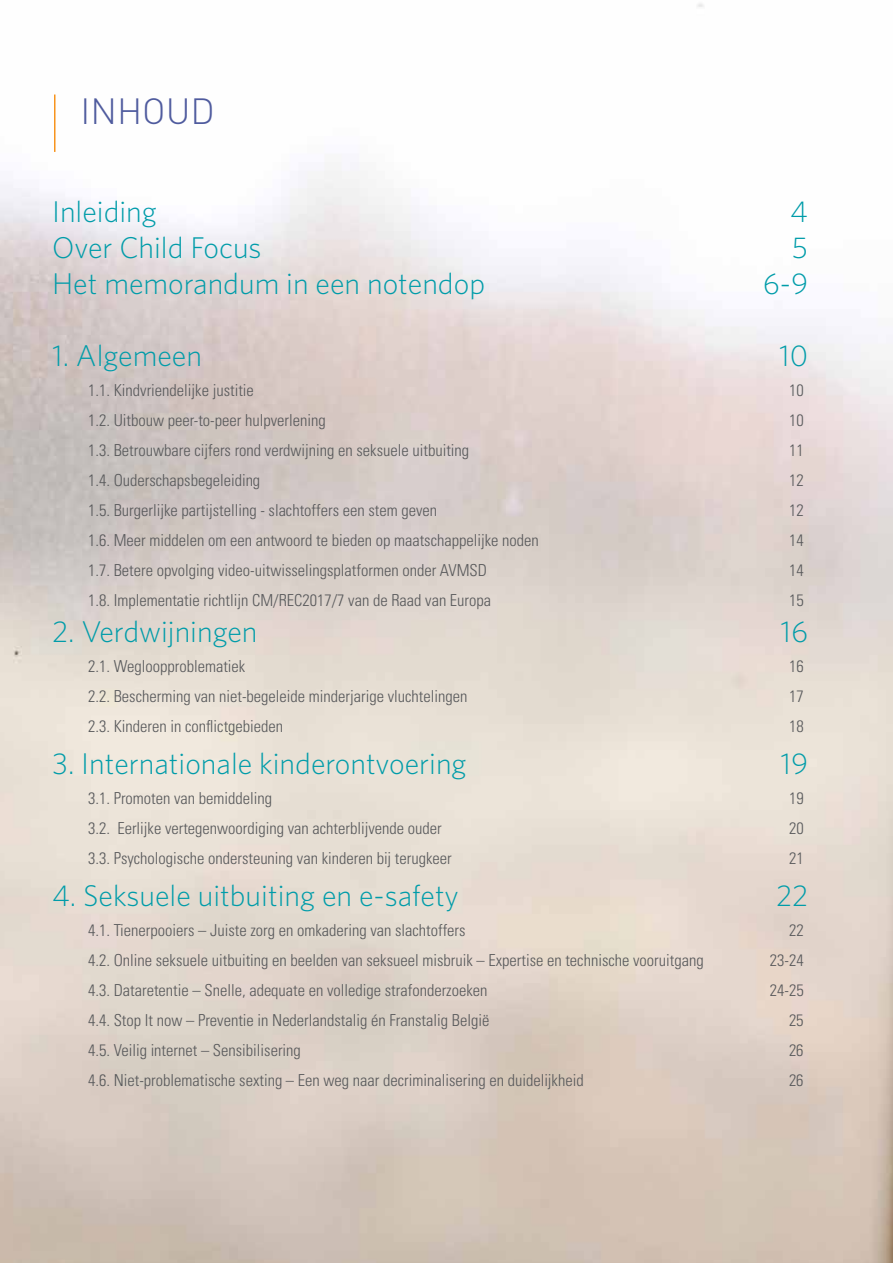
<style>
.page{position:relative;width:893px;height:1263px;background:#fff}
.page>*{position:absolute;margin:0;border:0;box-sizing:border-box;transform-origin:0 0}
.t1{font:300 36px "DIN";color:#4f5b9e}
.t2{font:300 30px "Whitney";color:#009ca9}
.t3{font:300 condensed 16.5px "Univers LT Std";color:#58595b}
</style>
<div class="page">
<img style="left:0;top:3px;width:893px;height:1260px">
<hr style="left:54px;top:95px;width:2px;height:57px;background:#f7941e">
<h1 class="t1" style="left:81px;top:88px;width:136px">INHOUD</h1>
<h2 class="t2" style="left:52px;top:192px;width:106px">Inleiding</h2>
<h2 class="t2" style="left:790px;top:192px;width:19px">4</h2>
<h2 class="t2" style="left:52px;top:228px;width:211px">Over Child Focus</h2>
<h2 class="t2" style="left:792px;top:228px;width:18px">5</h2>
<h2 class="t2" style="left:52px;top:264px;width:434px">Het memorandum in een notendop</h2>
<h2 class="t2" style="left:763px;top:264px;width:47px">6-9</h2>
<h2 class="t2" style="left:52px;top:336px;width:151px">1. Algemeen</h2>
<h2 class="t2" style="left:779px;top:336px;width:31px">10</h2>
<p class="t3" style="left:88px;top:380px;width:167px">1.1. Kindvriendelijke justitie</p>
<p class="t3" style="left:789px;top:380px;width:16px">10</p>
<p class="t3" style="left:88px;top:410px;width:239px">1.2. Uitbouw peer-to-peer hulpverlening</p>
<p class="t3" style="left:789px;top:410px;width:16px">10</p>
<p class="t3" style="left:88px;top:440px;width:383px">1.3. Betrouwbare cijfers rond verdwijning en seksuele uitbuiting</p>
<p class="t3" style="left:789px;top:440px;width:16px">11</p>
<p class="t3" style="left:88px;top:470px;width:174px">1.4. Ouderschapsbegeleiding</p>
<p class="t3" style="left:789px;top:470px;width:16px">12</p>
<p class="t3" style="left:88px;top:500px;width:351px">1.5. Burgerlijke partijstelling - slachtoffers een stem geven</p>
<p class="t3" style="left:789px;top:500px;width:16px">12</p>
<p class="t3" style="left:88px;top:530px;width:452px">1.6. Meer middelen om een antwoord te bieden op maatschappelijke noden</p>
<p class="t3" style="left:789px;top:530px;width:16px">14</p>
<p class="t3" style="left:88px;top:560px;width:400px">1.7. Betere opvolging video-uitwisselingsplatformen onder AVMSD</p>
<p class="t3" style="left:789px;top:560px;width:16px">14</p>
<p class="t3" style="left:88px;top:590px;width:405px">1.8. Implementatie richtlijn CM/REC2017/7 van de Raad van Europa</p>
<p class="t3" style="left:789px;top:590px;width:16px">15</p>
<h2 class="t2" style="left:52px;top:612px;width:207px">2. Verdwijningen</h2>
<h2 class="t2" style="left:780px;top:612px;width:29px">16</h2>
<p class="t3" style="left:88px;top:656px;width:159px">2.1. Wegloopproblematiek</p>
<p class="t3" style="left:789px;top:656px;width:16px">16</p>
<p class="t3" style="left:88px;top:686px;width:381px">2.2. Bescherming van niet-begeleide minderjarige vluchtelingen</p>
<p class="t3" style="left:789px;top:686px;width:16px">17</p>
<p class="t3" style="left:88px;top:716px;width:197px">2.3. Kinderen in conflictgebieden</p>
<p class="t3" style="left:789px;top:716px;width:16px">18</p>
<h2 class="t2" style="left:52px;top:744px;width:416px">3. Internationale kinderontvoering</h2>
<h2 class="t2" style="left:780px;top:744px;width:29px">19</h2>
<p class="t3" style="left:88px;top:788px;width:186px">3.1. Promoten van bemiddeling</p>
<p class="t3" style="left:789px;top:788px;width:16px">19</p>
<p class="t3" style="left:88px;top:818px;width:355px">3.2. Eerlijke vertegenwoordiging van achterblijvende ouder</p>
<p class="t3" style="left:789px;top:818px;width:16px">20</p>
<p class="t3" style="left:88px;top:848px;width:365px">3.3. Psychologische ondersteuning van kinderen bij terugkeer</p>
<p class="t3" style="left:789px;top:848px;width:16px">21</p>
<h2 class="t2" style="left:52px;top:876px;width:408px">4. Seksuele uitbuiting en e-safety</h2>
<h2 class="t2" style="left:776px;top:876px;width:33px">22</h2>
<p class="t3" style="left:88px;top:920px;width:379px">4.1. Tienerpooiers – Juiste zorg en omkadering van slachtoffers</p>
<p class="t3" style="left:789px;top:920px;width:16px">22</p>
<p class="t3" style="left:88px;top:950px;width:617px">4.2. Online seksuele uitbuiting en beelden van seksueel misbruik – Expertise en technische vooruitgang</p>
<p class="t3" style="left:770px;top:950px;width:35px">23-24</p>
<p class="t3" style="left:88px;top:980px;width:401px">4.3. Dataretentie – Snelle, adequate en volledige strafonderzoeken</p>
<p class="t3" style="left:770px;top:980px;width:35px">24-25</p>
<p class="t3" style="left:88px;top:1010px;width:403px">4.4. Stop It now – Preventie in Nederlandstalig én Franstalig België</p>
<p class="t3" style="left:789px;top:1010px;width:16px">25</p>
<p class="t3" style="left:88px;top:1040px;width:214px">4.5. Veilig internet – Sensibilisering</p>
<p class="t3" style="left:789px;top:1040px;width:16px">26</p>
<p class="t3" style="left:88px;top:1070px;width:497px">4.6. Niet-problematische sexting – Een weg naar decriminalisering en duidelijkheid</p>
<p class="t3" style="left:789px;top:1070px;width:16px">26</p>
</div>
